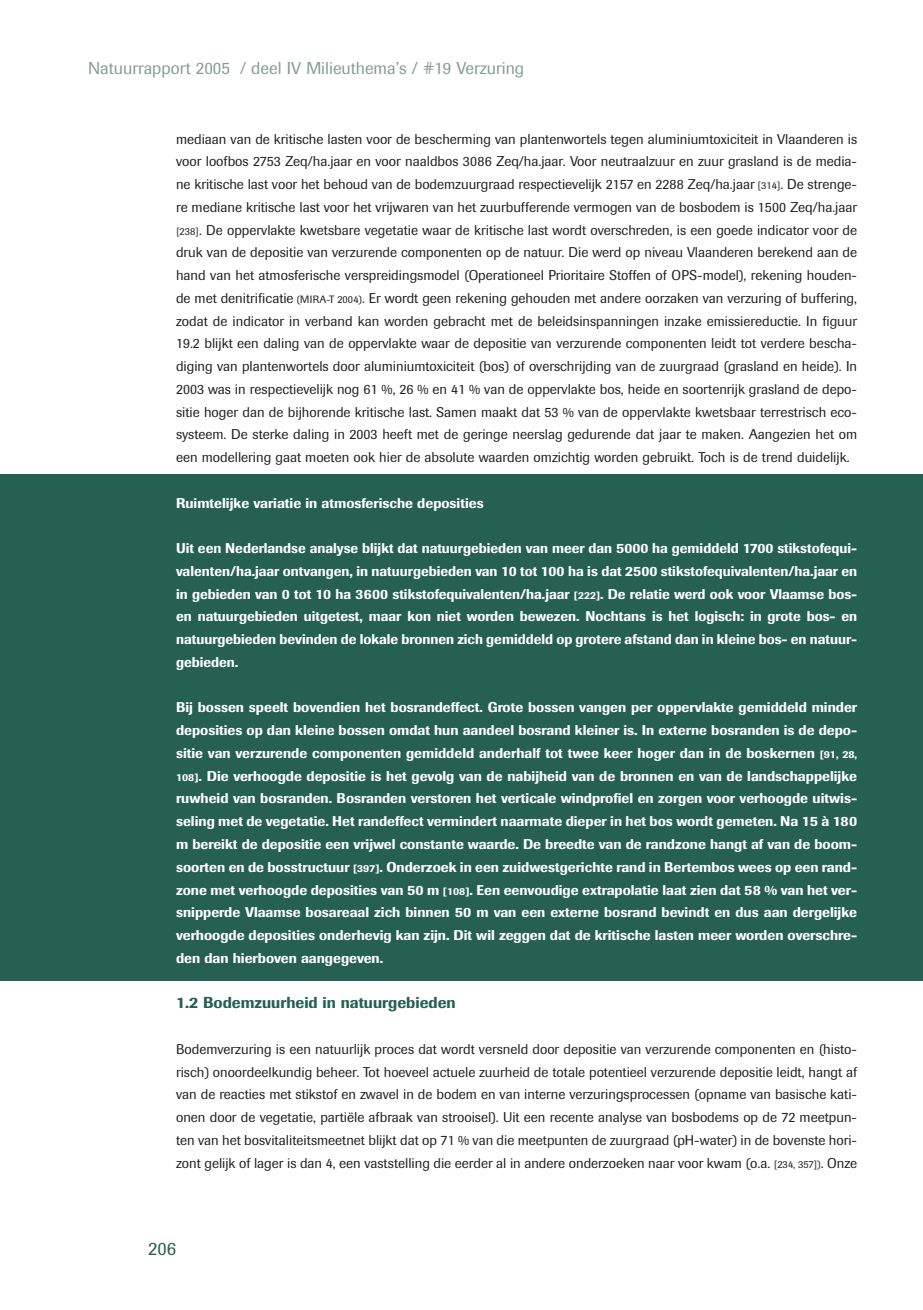
<style>
.page{position:relative;width:923px;height:1310px;background:#fff}
.page>*{position:absolute;margin:0;border:0;box-sizing:border-box;transform-origin:0 0}
.t1{font:18.55px "Imago";color:#256051}
.t2{font:17.15px "Imago";color:#859c94}
.t3{font:500 15.75px "Imago";color:#256051}
.t4{font:14px/22.8px "Imago";color:#231f20;text-align:justify}
.t5{font:500 14px/22.8px "Imago";color:#fff;text-align:justify}
.s1{font-size:10.5px}
</style>
<div class="page">
<div style="left:0;top:474px;width:923px;height:507px;background:#256051"></div>
<p class="t2" style="left:88px;top:62px;width:437px">Natuurrapport 2005 / deel IV Milieuthema’s / #19 Verzuring</p>
<p class="t4" style="left:176px;top:129px;width:683px">mediaan van de kritische lasten voor de bescherming van plantenwortels tegen aluminiumtoxiciteit in Vlaanderen is voor loofbos 2753 Zeq/ha.jaar en voor naaldbos 3086 Zeq/ha.jaar. Voor neutraalzuur en zuur grasland is de media&shy;ne kritische last voor het behoud van de bodemzuurgraad respectievelijk 2157 en 2288 Zeq/ha.jaar <span class="s1">[314]</span>. De strenge&shy;re mediane kritische last voor het vrijwaren van het zuurbufferende vermogen van de bosbodem is 1500 Zeq/ha.jaar <span class="s1">[238]</span>. De oppervlakte kwetsbare vegetatie waar de kritische last wordt overschreden, is een goede indicator voor de druk van de depositie van verzurende componenten op de natuur. Die werd op niveau Vlaanderen berekend aan de hand van het atmosferische verspreidingsmodel (Operationeel Prioritaire Stoffen of OPS-model), rekening houden&shy;de met denitrificatie <span class="s1">(MIRA-T 2004)</span>. Er wordt geen rekening gehouden met andere oorzaken van verzuring of buffering, zodat de indicator in verband kan worden gebracht met de beleidsinspanningen inzake emissiereductie. In figuur 19.2 blijkt een daling van de oppervlakte waar de depositie van verzurende componenten leidt tot verdere bescha&shy;diging van plantenwortels door aluminiumtoxiciteit (bos) of overschrijding van de zuurgraad (grasland en heide). In 2003 was in respectievelijk nog 61 %, 26 % en 41 % van de oppervlakte bos, heide en soortenrijk grasland de depo&shy;sitie hoger dan de bijhorende kritische last. Samen maakt dat 53 % van de oppervlakte kwetsbaar terrestrisch eco&shy;systeem. De sterke daling in 2003 heeft met de geringe neerslag gedurende dat jaar te maken. Aangezien het om een modellering gaat moeten ook hier de absolute waarden omzichtig worden gebruikt. Toch is de trend duidelijk.</p>
<p class="t5" style="left:176px;top:493px;width:309px">Ruimtelijke variatie in atmosferische deposities</p>
<p class="t5" style="left:176px;top:538px;width:683px">Uit een Nederlandse analyse blijkt dat natuurgebieden van meer dan 5000 ha gemiddeld 1700 stikstofequi&shy;valenten/ha.jaar ontvangen, in natuurgebieden van 10 tot 100 ha is dat 2500 stikstofequivalenten/ha.jaar en in gebieden van 0 tot 10 ha 3600 stikstofequivalenten/ha.jaar <span class="s1">[222]</span>. De relatie werd ook voor Vlaamse bos&shy;en natuurgebieden uitgetest, maar kon niet worden bewezen. Nochtans is het logisch: in grote bos- en natuurgebieden bevinden de lokale bronnen zich gemiddeld op grotere afstand dan in kleine bos- en natuur&shy;gebieden.</p>
<p class="t5" style="left:176px;top:697px;width:683px">Bij bossen speelt bovendien het bosrandeffect. Grote bossen vangen per oppervlakte gemiddeld minder deposities op dan kleine bossen omdat hun aandeel bosrand kleiner is. In externe bosranden is de depo&shy;sitie van verzurende componenten gemiddeld anderhalf tot twee keer hoger dan in de boskernen <span class="s1">[91, 28, 108]</span>. Die verhoogde depositie is het gevolg van de nabijheid van de bronnen en van de landschappelijke ruwheid van bosranden. Bosranden verstoren het verticale windprofiel en zorgen voor verhoogde uitwis&shy;seling met de vegetatie. Het randeffect vermindert naarmate dieper in het bos wordt gemeten. Na 15 à 180 m bereikt de depositie een vrijwel constante waarde. De breedte van de randzone hangt af van de boom&shy;soorten en de bosstructuur <span class="s1">[397]</span>. Onderzoek in een zuidwestgerichte rand in Bertembos wees op een rand&shy;zone met verhoogde deposities van 50 m <span class="s1">[108]</span>. Een eenvoudige extrapolatie laat zien dat 58 % van het ver&shy;snipperde Vlaamse bosareaal zich binnen 50 m van een externe bosrand bevindt en dus aan dergelijke verhoogde deposities onderhevig kan zijn. Dit wil zeggen dat de kritische lasten meer worden overschre&shy;den dan hierboven aangegeven.</p>
<p class="t3" style="left:176px;top:997px;width:281px">1.2 Bodemzuurheid in natuurgebieden</p>
<p class="t4" style="left:176px;top:1039px;width:683px">Bodemverzuring is een natuurlijk proces dat wordt versneld door depositie van verzurende componenten en (histo&shy;risch) onoordeelkundig beheer. Tot hoeveel actuele zuurheid de totale potentieel verzurende depositie leidt, hangt af van de reacties met stikstof en zwavel in de bodem en van interne verzuringsprocessen (opname van basische kati&shy;onen door de vegetatie, partiële afbraak van strooisel). Uit een recente analyse van bosbodems op de 72 meetpun&shy;ten van het bosvitaliteitsmeetnet blijkt dat op 71 % van die meetpunten de zuurgraad (pH-water) in de bovenste hori&shy;zont gelijk of lager is dan 4, een vaststelling die eerder al in andere onderzoeken naar voor kwam (o.a. <span class="s1">[234, 357])</span>. Onze</p>
<h1 class="t1" style="left:148px;top:1242px;width:29px">206</h1>
</div>
